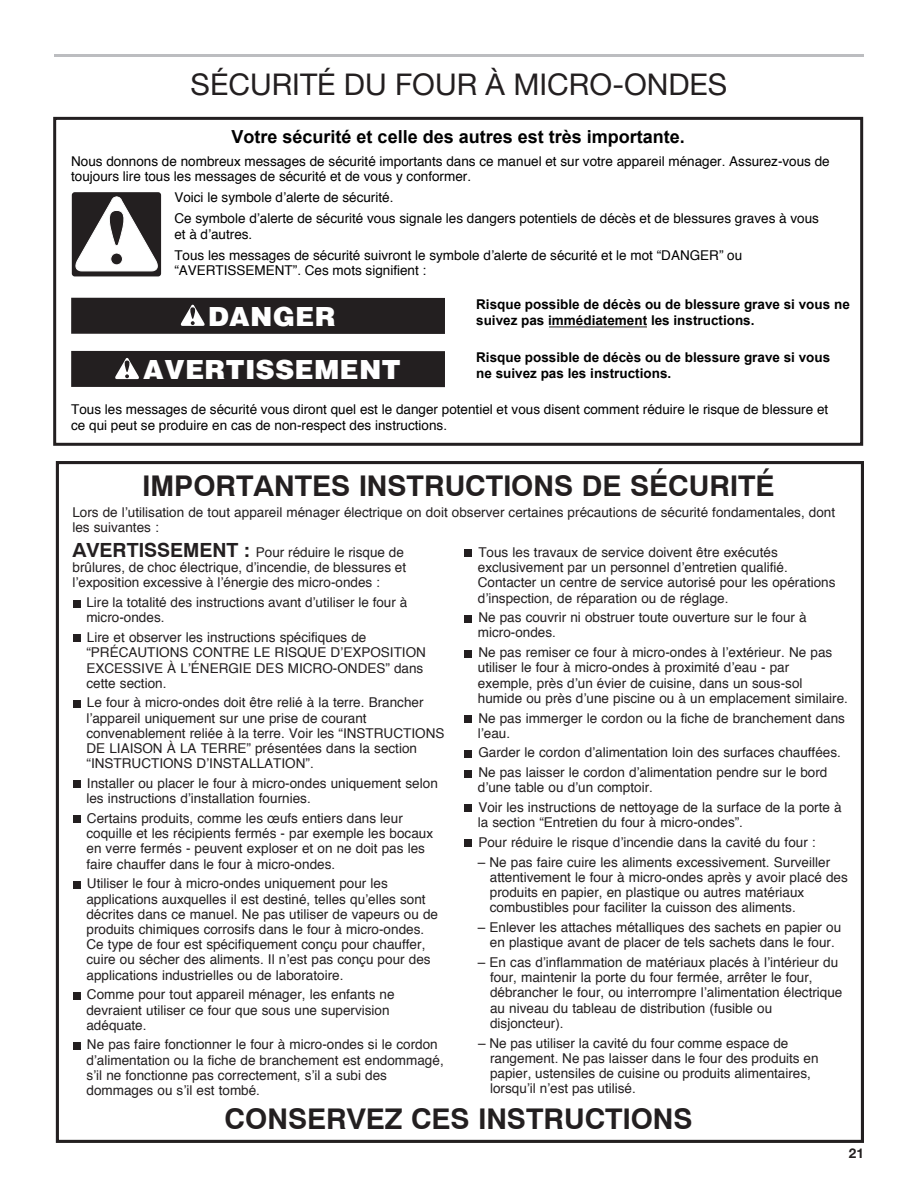
<style>
.page{position:relative;width:918px;height:1188px;background:#fff}
.page>*{position:absolute;margin:0;border:0;box-sizing:border-box;transform-origin:0 0}
.Heading_1{font:30px "Helvetica Neue LT Std";color:#231f20}
.t1{font:700 28.5px "Helvetica";color:#231f20}
.t2{font:900 27px "Helvetica";color:#fff}
.t3{font:700 18px "Arial";color:#000}
.t4{font:13.5px/15.1px "Helvetica";color:#231f20}
.t5{font:13.5px/15.8px "Helvetica";color:#000}
.t6{font:700 13.5px/15.8px "Arial";color:#000}
.t7{font:700 13.5px "Helvetica Neue LT Std";color:#231f20}
.s1{font-weight:700;font-size:19.5px}
</style>
<div class="page">
<hr style="left:54px;top:54px;width:810px;height:3px;background:#bcbdc0">
<hr style="left:549px;top:327px;width:98px;height:1px;background:#231f20">
<div style="left:53px;top:117px;width:810px;height:329px;border:3px solid #231f20"></div>
<svg style="left:73px;top:193px;width:87px;height:82px"></svg>
<div style="left:72px;top:192px;width:89px;height:84px;border:3px solid #231f20;border-radius:2px"></div>
<svg style="left:73px;top:197px;width:87px;height:74px"></svg>
<div style="left:71px;top:351px;width:374px;height:36px;background:#231f20"></div>
<div style="left:71px;top:298px;width:374px;height:36px;background:#231f20"></div>
<svg style="left:180px;top:305px;width:25px;height:21px"></svg>
<svg style="left:115px;top:358px;width:24px;height:21px"></svg>
<div style="left:56px;top:461px;width:808px;height:682px;border:3px solid #231f20"></div>
<div style="left:73px;top:600px;width:7px;height:7px;background:#231f20"></div>
<div style="left:73px;top:635px;width:7px;height:7px;background:#231f20"></div>
<div style="left:73px;top:700px;width:7px;height:7px;background:#231f20"></div>
<div style="left:73px;top:781px;width:7px;height:7px;background:#231f20"></div>
<div style="left:73px;top:816px;width:7px;height:7px;background:#231f20"></div>
<div style="left:73px;top:881px;width:7px;height:7px;background:#231f20"></div>
<div style="left:73px;top:992px;width:7px;height:7px;background:#231f20"></div>
<div style="left:73px;top:1042px;width:7px;height:7px;background:#231f20"></div>
<div style="left:464px;top:550px;width:8px;height:7px;background:#231f20"></div>
<div style="left:464px;top:615px;width:8px;height:7px;background:#231f20"></div>
<div style="left:464px;top:650px;width:8px;height:7px;background:#231f20"></div>
<div style="left:464px;top:715px;width:8px;height:8px;background:#231f20"></div>
<div style="left:464px;top:750px;width:8px;height:7px;background:#231f20"></div>
<div style="left:464px;top:770px;width:8px;height:7px;background:#231f20"></div>
<div style="left:464px;top:805px;width:8px;height:7px;background:#231f20"></div>
<div style="left:464px;top:840px;width:8px;height:7px;background:#231f20"></div>
<h1 class="Heading_1" style="left:191px;top:66px;width:538px">SÉCURITÉ DU FOUR À MICRO-ONDES</h1>
<p class="t3" style="left:232px;top:124px;width:455px">Votre sécurité et celle des autres est très importante.</p>
<p class="t5" style="left:71px;top:153px;width:760px">Nous donnons de nombreux messages de sécurité importants dans ce manuel et sur votre appareil ménager. Assurez-vous de toujours lire tous les messages de sécurité et de vous y conformer.</p>
<p class="t5" style="left:174px;top:187px;width:646px;line-height:21px">Voici le symbole d’alerte de sécurité.<br>Ce symbole d’alerte de sécurité vous signale les dangers potentiels de décès et de blessures graves à vous</p>
<p class="t5" style="left:174px;top:224px;width:569px;line-height:21px">et à d’autres.<br>Tous les messages de sécurité suivront le symbole d’alerte de sécurité et le mot “DANGER” ou</p>
<p class="t5" style="left:174px;top:263px;width:254px">“AVERTISSEMENT”. Ces mots signifient :</p>
<p class="t6" style="left:476px;top:296px;width:375px">Risque possible de décès ou de blessure grave si vous ne suivez pas immédiatement les instructions.</p>
<p class="t6" style="left:476px;top:350px;width:356px">Risque possible de décès ou de blessure grave si vous ne suivez pas les instructions.</p>
<p class="t5" style="left:71px;top:402px;width:759px">Tous les messages de sécurité vous diront quel est le danger potentiel et vous disent comment réduire le risque de blessure et ce qui peut se produire en cas de non-respect des instructions.</p>
<p class="t2" style="left:208px;top:300px;width:129px">DANGER</p>
<p class="t2" style="left:143px;top:353px;width:259px">AVERTISSEMENT</p>
<p class="t1" style="left:143px;top:469px;width:633px">IMPORTANTES INSTRUCTIONS DE SÉCURITÉ</p>
<p class="t4" style="left:72px;top:504px;width:764px;line-height:15.8px">Lors de l’utilisation de tout appareil ménager électrique on doit observer certaines précautions de sécurité fondamentales, dont les suivantes :</p>
<p class="t4" style="left:73px;top:545px;width:335px"><span class="s1">AVERTISSEMENT :</span> Pour réduire le risque de brûlures, de choc électrique, d’incendie, de blessures et l’exposition excessive à l’énergie des micro-ondes :</p>
<p class="t4" style="left:86px;top:595px;width:322px">Lire la totalité des instructions avant d’utiliser le four à micro-ondes.</p>
<p class="t4" style="left:86px;top:630px;width:341px">Lire et observer les instructions spécifiques de “PRÉCAUTIONS CONTRE LE RISQUE D’EXPOSITION EXCESSIVE À L’ÉNERGIE DES MICRO-ONDES” dans cette section.</p>
<p class="t4" style="left:86px;top:696px;width:360px">Le four à micro-ondes doit être relié à la terre. Brancher l’appareil uniquement sur une prise de courant convenablement reliée à la terre. Voir les “INSTRUCTIONS DE LIAISON À LA TERRE” présentées dans la section “INSTRUCTIONS D’INSTALLATION”.</p>
<p class="t4" style="left:86px;top:776px;width:353px">Installer ou placer le four à micro-ondes uniquement selon les instructions d’installation fournies.</p>
<p class="t4" style="left:86px;top:811px;width:348px">Certains produits, comme les œufs entiers dans leur coquille et les récipients fermés - par exemple les bocaux en verre fermés - peuvent exploser et on ne doit pas les faire chauffer dans le four à micro-ondes.</p>
<p class="t4" style="left:86px;top:876px;width:353px">Utiliser le four à micro-ondes uniquement pour les applications auxquelles il est destiné, telles qu’elles sont décrites dans ce manuel. Ne pas utiliser de vapeurs ou de produits chimiques corrosifs dans le four à micro-ondes.<br>Ce type de four est spécifiquement conçu pour chauffer, cuire ou sécher des aliments. Il n’est pas conçu pour des applications industrielles ou de laboratoire.</p>
<p class="t4" style="left:86px;top:987px;width:310px">Comme pour tout appareil ménager, les enfants ne devraient utiliser ce four que sous une supervision adéquate.</p>
<p class="t4" style="left:86px;top:1038px;width:359px">Ne pas faire fonctionner le four à micro-ondes si le cordon d’alimentation ou la fiche de branchement est endommagé, s’il ne fonctionne pas correctement, s’il a subi des dommages ou s’il est tombé.</p>
<p class="t4" style="left:478px;top:545px;width:359px">Tous les travaux de service doivent être exécutés exclusivement par un personnel d’entretien qualifié.<br>Contacter un centre de service autorisé pour les opérations d’inspection, de réparation ou de réglage.</p>
<p class="t4" style="left:478px;top:610px;width:330px">Ne pas couvrir ni obstruer toute ouverture sur le four à micro-ondes.</p>
<p class="t4" style="left:478px;top:645px;width:372px">Ne pas remiser ce four à micro-ondes à l’extérieur. Ne pas utiliser le four à micro-ondes à proximité d’eau - par<br>exemple, près d’un évier de cuisine, dans un sous-sol humide ou près d’une piscine ou à un emplacement similaire.</p>
<p class="t4" style="left:478px;top:711px;width:369px">Ne pas immerger le cordon ou la fiche de branchement dans l’eau.</p>
<p class="t4" style="left:478px;top:743px;width:364px;line-height:19.6px">Garder le cordon d’alimentation loin des surfaces chauffées.<br>Ne pas laisser le cordon d’alimentation pendre sur le bord</p>
<p class="t4" style="left:478px;top:778px;width:365px;line-height:19.6px">d’une table ou d’un comptoir.<br>Voir les instructions de nettoyage de la surface de la porte à</p>
<p class="t4" style="left:478px;top:813px;width:339px;line-height:19.6px">la section “Entretien du four à micro-ondes”.<br>Pour réduire le risque d’incendie dans la cavité du four :</p>
<p class="t4" style="left:490px;top:855px;width:360px;text-indent:-12px">– Ne pas faire cuire les aliments excessivement. Surveiller attentivement le four à micro-ondes après y avoir placé des produits en papier, en plastique ou autres matériaux combustibles pour faciliter la cuisson des aliments.</p>
<p class="t4" style="left:478px;top:920px;width:365px;text-align:center">– Enlever les attaches métalliques des sachets en papier ou en plastique avant de placer de tels sachets dans le four.</p>
<p class="t4" style="left:490px;top:955px;width:354px;text-indent:-12px">– En cas d’inflammation de matériaux placés à l’intérieur du four, maintenir la porte du four fermée, arrêter le four, débrancher le four, ou interrompre l’alimentation électrique au niveau du tableau de distribution (fusible ou disjoncteur).</p>
<p class="t4" style="left:490px;top:1036px;width:330px;text-indent:-12px">– Ne pas utiliser la cavité du four comme espace de rangement. Ne pas laisser dans le four des produits en papier, ustensiles de cuisine ou produits alimentaires, lorsqu’il n’est pas utilisé.</p>
<p class="t1" style="left:225px;top:1101px;width:469px">CONSERVEZ CES INSTRUCTIONS</p>
<p class="t7" style="left:849px;top:1145px;width:17px">21</p>
</div>
